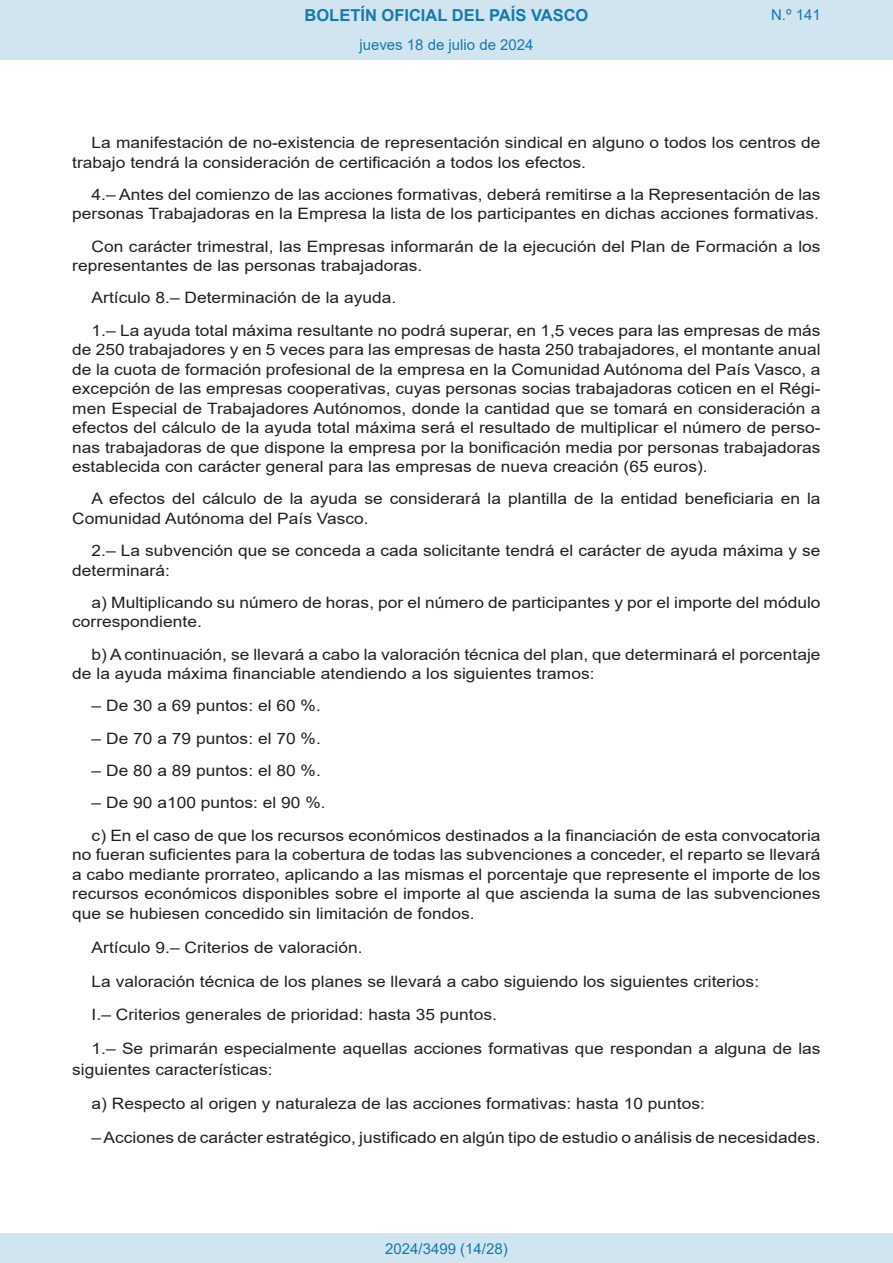
<style>
.page{position:relative;width:893px;height:1263px;background:#fff}
.page>*{position:absolute;margin:0;border:0;box-sizing:border-box;transform-origin:0 0}
.t1{font:700 16.5px "Arial";color:#1879ad}
.BOPVDetalle{font:15.6px/19.5px "Arial";color:#231f20;scale:1.11 1}
.Paginacion_Centro{font:15px "Arial";color:#1879ad}
</style>
<div class="page">
<div style="left:0;top:0;width:893px;height:60px;background:#d0e5f0"></div>
<div style="left:0;top:1233px;width:893px;height:30px;background:#d0e5f0"></div>
<p class="t1" style="left:305px;top:3px;width:285px">BOLETÍN OFICIAL DEL PAÍS VASCO</p>
<p class="Paginacion_Centro" style="left:359px;top:35px;width:176px">jueves 18 de julio de 2024</p>
<p class="Paginacion_Centro" style="left:771px;top:5px;width:51px">N.º 141</p>
<p class="BOPVDetalle" style="left:72px;top:133px;width:676px;text-indent:19px">La manifestación de no-existencia de representación sindical en alguno o todos los centros de trabajo tendrá la consideración de certificación a todos los efectos.</p>
<p class="BOPVDetalle" style="left:72px;top:185px;width:676px;text-align:right">4.– Antes del comienzo de las acciones formativas, deberá remitirse a la Representación de las personas Trabajadoras en la Empresa la lista de los participantes en dichas acciones formativas.</p>
<p class="BOPVDetalle" style="left:72px;top:236px;width:676px;text-indent:19px">Con carácter trimestral, las Empresas informarán de la ejecución del Plan de Formación a los representantes de las personas trabajadoras.</p>
<p class="BOPVDetalle" style="left:92px;top:288px;width:276px">Artículo 8.– Determinación de la ayuda.</p>
<p class="BOPVDetalle" style="left:72px;top:320px;width:676px;text-align:justify;text-indent:19px">1.– La ayuda total máxima resultante no podrá superar, en 1,5 veces para las empresas de más de 250 trabajadores y en 5 veces para las empresas de hasta 250 trabajadores, el montante anual de la cuota de formación profesional de la empresa en la Comunidad Autónoma del País Vasco, a excepción de las empresas cooperativas, cuyas personas socias trabajadoras coticen en el Régi&shy;men Especial de Trabajadores Autónomos, donde la cantidad que se tomará en consideración a efectos del cálculo de la ayuda total máxima será el resultado de multiplicar el número de perso&shy;nas trabajadoras de que dispone la empresa por la bonificación media por personas trabajadoras establecida con carácter general para las empresas de nueva creación (65 euros).</p>
<p class="BOPVDetalle" style="left:72px;top:489px;width:676px;text-indent:19px">A efectos del cálculo de la ayuda se considerará la plantilla de la entidad beneficiaria en la<br>Comunidad Autónoma del País Vasco.</p>
<p class="BOPVDetalle" style="left:72px;top:541px;width:676px;text-indent:19px">2.– La subvención que se conceda a cada solicitante tendrá el carácter de ayuda máxima y se determinará:</p>
<p class="BOPVDetalle" style="left:72px;top:593px;width:676px;text-indent:19px">a) Multiplicando su número de horas, por el número de participantes y por el importe del módulo correspondiente.</p>
<p class="BOPVDetalle" style="left:72px;top:644px;width:676px;text-indent:19px">b) A continuación, se llevará a cabo la valoración técnica del plan, que determinará el porcentaje de la ayuda máxima financiable atendiendo a los siguientes tramos:</p>
<p class="BOPVDetalle" style="left:92px;top:696px;width:208px">– De 30 a 69 puntos: el 60 %.</p>
<p class="BOPVDetalle" style="left:92px;top:728px;width:208px">– De 70 a 79 puntos: el 70 %.</p>
<p class="BOPVDetalle" style="left:92px;top:761px;width:208px">– De 80 a 89 puntos: el 80 %.</p>
<p class="BOPVDetalle" style="left:92px;top:793px;width:212px">– De 90 a100 puntos: el 90 %.</p>
<p class="BOPVDetalle" style="left:72px;top:825px;width:676px;text-align:justify;text-indent:19px">c) En el caso de que los recursos económicos destinados a la financiación de esta convocatoria no fueran suficientes para la cobertura de todas las subvenciones a conceder, el reparto se llevará a cabo mediante prorrateo, aplicando a las mismas el porcentaje que represente el importe de los recursos económicos disponibles sobre el importe al que ascienda la suma de las subvenciones que se hubiesen concedido sin limitación de fondos.</p>
<p class="BOPVDetalle" style="left:92px;top:937px;width:246px">Artículo 9.– Criterios de valoración.</p>
<p class="BOPVDetalle" style="left:92px;top:971px;width:603px">La valoración técnica de los planes se llevará a cabo siguiendo los siguientes criterios:</p>
<p class="BOPVDetalle" style="left:92px;top:1005px;width:367px">I.– Criterios generales de prioridad: hasta 35 puntos.</p>
<p class="BOPVDetalle" style="left:72px;top:1038px;width:676px;line-height:21px;text-indent:19px">1.– Se primarán especialmente aquellas acciones formativas que respondan a alguna de las siguientes características:</p>
<p class="BOPVDetalle" style="left:92px;top:1093px;width:554px">a) Respecto al origen y naturaleza de las acciones formativas: hasta 10 puntos:</p>
<p class="BOPVDetalle" style="left:92px;top:1127px;width:658px">– Acciones de carácter estratégico, justificado en algún tipo de estudio o análisis de necesidades.</p>
<p class="Paginacion_Centro" style="left:385px;top:1238px;width:124px">2024/3499 (14/28)</p>
</div>
